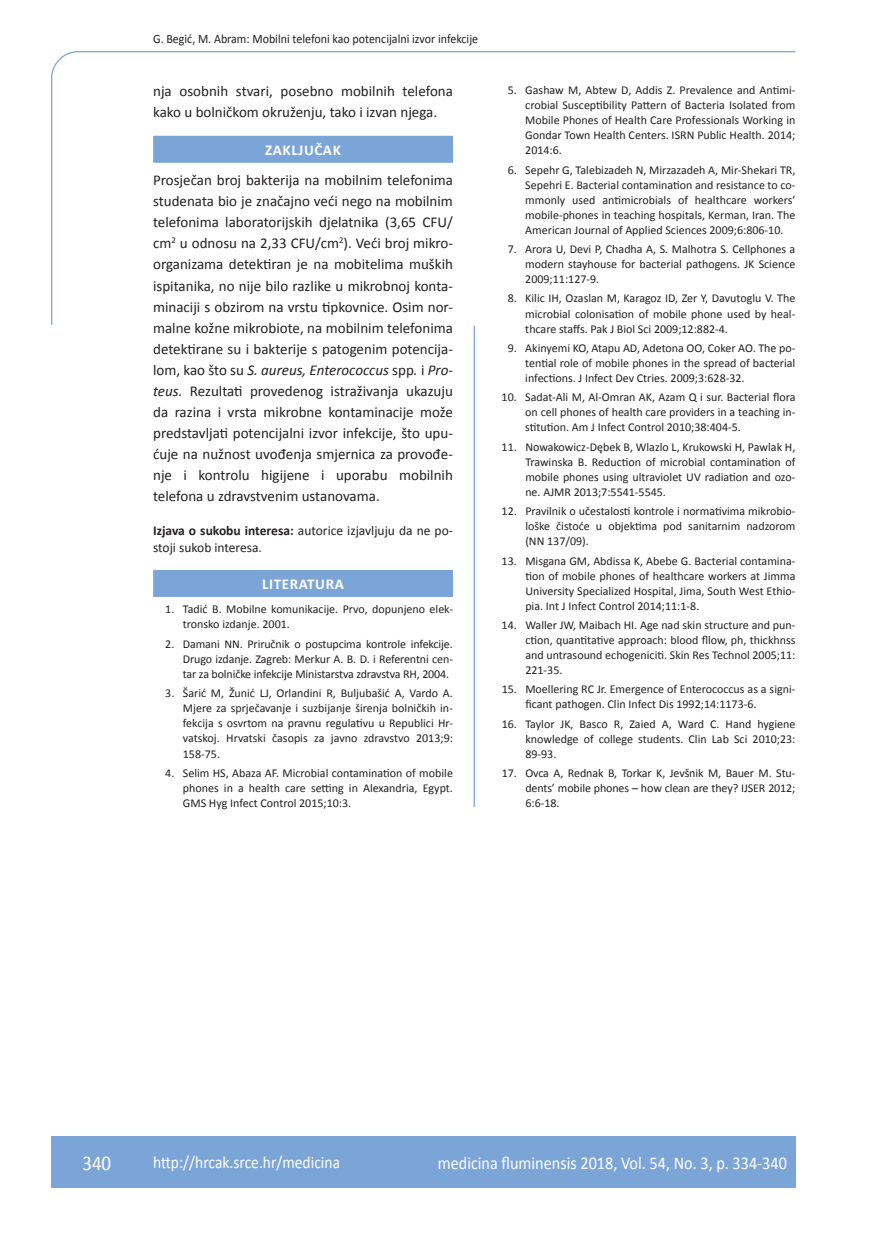
<style>
.page{position:relative;width:872px;height:1234px;background:#fff}
.page>*{position:absolute;margin:0;border:0;box-sizing:border-box;transform-origin:0 0}
.t1{font:21px "Calibri";color:#fff;scale:.9 1}
.t2{font:18px "Calibri";color:#fff;scale:.9 1}
.t3{font:17.25px "Calibri";color:#fff;scale:.9 1}
.t4{font:15px/21px "Calibri";color:#231f20}
.t5{font:700 15px "Calibri";letter-spacing:.04em;color:#fff}
.t6{font:13.5px/16.5px "Calibri";color:#231f20}
.t7{font:12.75px "Calibri";color:#231f20;scale:.94 1}
.t8{font:12px/15px "Calibri";color:#231f20;text-align:justify}
.s1{font-style:italic}
.s2{font-weight:700}
</style>
<div class="page">
<svg style="left:51px;top:51px;width:745px;height:274px"></svg>
<hr style="left:473px;top:325px;width:2px;height:481px;background:#7ca5d7">
<div style="left:51px;top:1135px;width:744px;height:51px;background:#7ca5d7"></div>
<div style="left:153px;top:136px;width:300px;height:27px;background:#7ca5d7"></div>
<div style="left:153px;top:570px;width:300px;height:27px;background:#7ca5d7"></div>
<p class="t7" style="left:153px;top:29px;width:347px">G. Begić, M. Abram: Mobilni telefoni kao potencijalni izvor infekcije</p>
<p class="t4" style="left:153px;top:80px;width:301px">nja osobnih stvari, posebno mobilnih telefona kako u bolničkom okruženju, tako i izvan njega.</p>
<p class="t5" style="left:265px;top:139px;width:77px">ZAKLJUČAK</p>
<p class="t4" style="left:153px;top:169px;width:301px;text-align:justify">Prosječan broj bakterija na mobilnim telefonima studenata bio je značajno veći nego na mobilnim telefonima laboratorijskih djelatnika (3,65 CFU/ cm<sup>2</sup> u odnosu na 2,33 CFU/cm<sup>2</sup>). Veći broj mikro&shy;organizama detektiran je na mobitelima muških ispitanika, no nije bilo razlike u mikrobnoj konta&shy;minaciji s obzirom na vrstu tipkovnice. Osim nor&shy;malne kožne mikrobiote, na mobilnim telefonima detektirane su i bakterije s patogenim potencija&shy;lom, kao što su <span class="s1">S. aureus, Enterococcus</span> spp<span class="s1">.</span> i <span class="s1">Pro&shy;teus.</span> Rezultati provedenog istraživanja ukazuju da razina i vrsta mikrobne kontaminacije može predstavljati potencijalni izvor infekcije, što upu&shy;ćuje na nužnost uvođenja smjernica za provođe&shy;nje i kontrolu higijene i uporabu mobilnih telefona u zdravstvenim ustanovama.</p>
<p class="t6" style="left:153px;top:522px;width:301px"><span class="s2">Izjava o sukobu interesa:</span> autorice izjavljuju da ne po&shy;stoji sukob interesa.</p>
<p class="t5" style="left:262px;top:573px;width:83px">LITERATURA</p>
<p class="t8" style="left:183px;top:601px;width:271px;text-indent:-18px">1. Tadić B. Mobilne komunikacije. Prvo, dopunjeno elek&shy;tronsko izdanje. 2001.</p>
<p class="t8" style="left:183px;top:635px;width:271px;text-indent:-18px">2. Damani NN. Priručnik o postupcima kontrole infekcije.<br>Drugo izdanje. Zagreb: Merkur A. B. D. i Referentni cen&shy;tar za bolničke infekcije Ministarstva zdravstva RH, 2004.</p>
<p class="t8" style="left:183px;top:685px;width:272px;text-indent:-18px">3. Šarić M, Žunić LJ, Orlandini R, Buljubašić A, Vardo A.<br>Mjere za sprječavanje i suzbijanje širenja bolničkih in&shy;fekcija s osvrtom na pravnu regulativu u Republici Hr&shy;vatskoj. Hrvatski časopis za javno zdravstvo 2013;9:<br>158-75.</p>
<p class="t8" style="left:183px;top:765px;width:271px;text-indent:-18px">4. Selim HS, Abaza AF. Microbial contamination of mobile phones in a health care setting in Alexandria, Egypt.<br>GMS Hyg Infect Control 2015;10:3.</p>
<p class="t8" style="left:525px;top:82px;width:272px;text-indent:-18px">5. Gashaw M, Abtew D, Addis Z. Prevalence and Antimi&shy;crobial Susceptibility Pattern of Bacteria Isolated from Mobile Phones of Health Care Professionals Working in Gondar Town Health Centers. ISRN Public Health. 2014; 2014:6.</p>
<p class="t8" style="left:525px;top:162px;width:271px;text-indent:-18px">6. Sepehr G, Talebizadeh N, Mirzazadeh A, Mir-Shekari TR, Sepehri E. Bacterial contamination and resistance to co&shy;mmonly used antimicrobials of healthcare workers’ mobile-phones in teaching hospitals, Kerman, Iran. The American Journal of Applied Sciences 2009;6:806-10.</p>
<p class="t8" style="left:525px;top:241px;width:271px;text-indent:-18px">7. Arora U, Devi P, Chadha A, S. Malhotra S. Cellphones a modern stayhouse for bacterial pathogens. JK Science 2009;11:127-9.</p>
<p class="t8" style="left:525px;top:290px;width:271px;text-indent:-18px">8. Kilic IH, Ozaslan M, Karagoz ID, Zer Y, Davutoglu V. The microbial colonisation of mobile phone used by heal&shy;thcare staffs. Pak J Biol Sci 2009;12:882-4.</p>
<p class="t8" style="left:525px;top:340px;width:271px;text-indent:-18px">9. Akinyemi KO, Atapu AD, Adetona OO, Coker AO. The po&shy;tential role of mobile phones in the spread of bacterial infections. J Infect Dev Ctries. 2009;3:628-32.</p>
<p class="t8" style="left:525px;top:389px;width:272px;text-indent:-24px">10. Sadat-Ali M, Al-Omran AK, Azam Q i sur. Bacterial flora on cell phones of health care providers in a teaching in&shy;stitution. Am J Infect Control 2010;38:404-5.</p>
<p class="t8" style="left:525px;top:439px;width:271px;text-indent:-24px">11. Nowakowicz-Dębek B, Wlazlo L, Krukowski H, Pawlak H, Trawinska B. Reduction of microbial contamination of mobile phones using ultraviolet UV radiation and ozo&shy;ne. AJMR 2013;7:5541-5545.</p>
<p class="t8" style="left:525px;top:503px;width:272px;text-indent:-24px">12. Pravilnik o učestalosti kontrole i normativima mikrobio&shy;loške čistoće u objektima pod sanitarnim nadzorom (NN 137/09).</p>
<p class="t8" style="left:525px;top:552px;width:271px;text-indent:-24px">13. Misgana GM, Abdissa K, Abebe G. Bacterial contamina&shy;tion of mobile phones of healthcare workers at Jimma University Specialized Hospital, Jima, South West Ethio&shy;pia. Int J Infect Control 2014;11:1-8.</p>
<p class="t8" style="left:525px;top:617px;width:271px;text-indent:-24px">14. Waller JW, Maibach HI. Age nad skin structure and pun&shy;ction, quantitative approach: blood fllow, ph, thickhnss and untrasound echogeniciti. Skin Res Technol 2005;11:<br>221-35.</p>
<p class="t8" style="left:525px;top:681px;width:271px;text-indent:-24px">15. Moellering RC Jr. Emergence of Enterococcus as a signi&shy;ficant pathogen. Clin Infect Dis 1992;14:1173-6.</p>
<p class="t8" style="left:525px;top:715px;width:272px;text-indent:-24px">16. Taylor JK, Basco R, Zaied A, Ward C. Hand hygiene knowledge of college students. Clin Lab Sci 2010;23:<br>89-93.</p>
<p class="t8" style="left:525px;top:765px;width:271px;text-indent:-24px">17. Ovca A, Rednak B, Torkar K, Jevšnik M, Bauer M. Stu&shy;dents’ mobile phones – how clean are they? IJSER 2012; 6:6-18.</p>
<h1 class="t1" style="left:82px;top:1147px;width:33px">340</h1>
<h3 class="t3" style="left:153px;top:1149px;width:209px">http://hrcak.srce.hr/medicina</h3>
<h2 class="t2" style="left:438px;top:1149px;width:389px">medicina fluminensis 2018, Vol. 54, No. 3, p. 334-340</h2>
</div>
